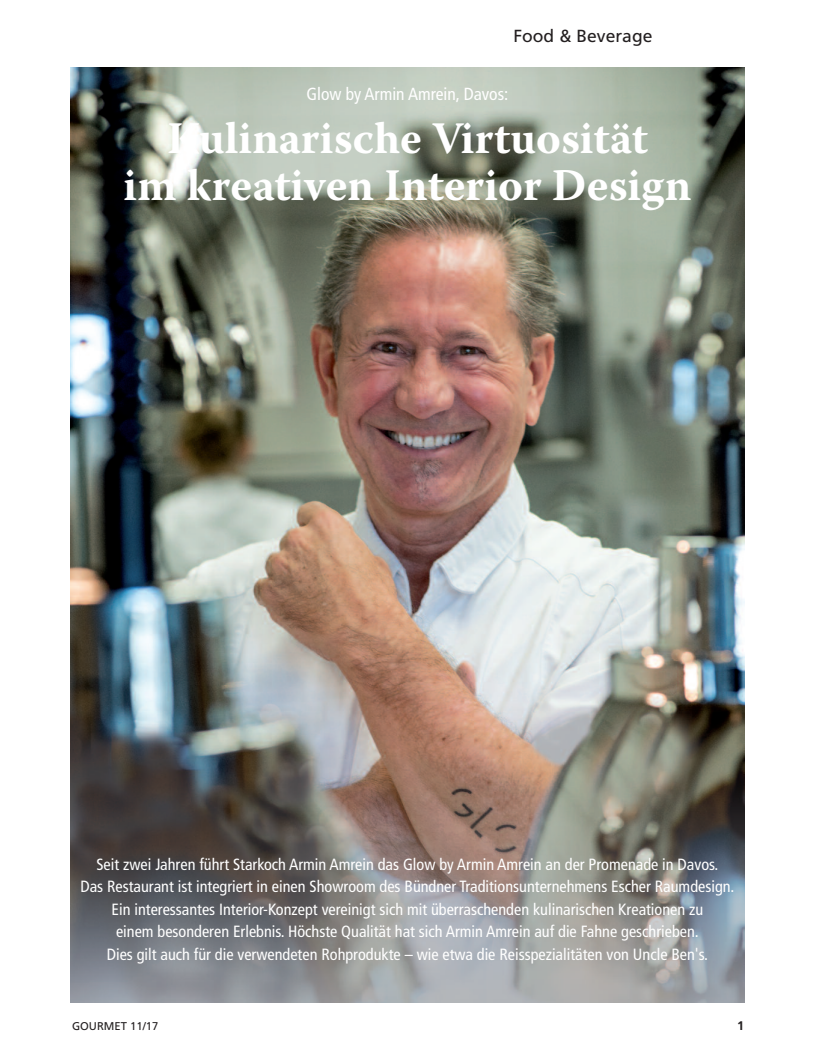
<style>
.page{position:relative;width:815px;height:1063px;background:#fff}
.page>*{position:absolute;margin:0;border:0;box-sizing:border-box;transform-origin:0 0}
.t1{font:700 45px/47.5px "Warnock Pro";color:#fff;text-align:center}
.t2{font:condensed 17.5px "Frutiger";color:#fff}
.t3{font:17.5px "Frutiger";color:#231f20}
.t4{font:condensed 16.25px/22.5px "Frutiger";color:#fff;text-align:center}
.t5{font:700 12.5px "Frutiger";color:#231f20}
.t6{font:11.25px "Frutiger";color:#231f20}
</style>
<div class="page">
<img style="left:71px;top:67px;width:673px;height:936px">
<p class="t3" style="left:513px;top:28px;width:141px">Food &amp; Beverage</p>
<p class="t2" style="left:307px;top:87px;width:203px">Glow by Armin Amrein, Davos:</p>
<h1 class="t1" style="left:124px;top:118px;width:569px">Kulinarische Virtuosität<br>im kreativen Interior Design</h1>
<p class="t4" style="left:80px;top:854px;width:656px">Seit zwei Jahren führt Starkoch Armin Amrein das Glow by Armin Amrein an der Promenade in Davos.<br>Das Restaurant ist integriert in einen Showroom des Bündner Traditionsunternehmens Escher Raumdesign.<br>Ein interessantes Interior-Konzept vereinigt sich mit überraschenden kulinarischen Kreationen zu<br>einem besonderen Erlebnis. Höchste Qualität hat sich Armin Amrein auf die Fahne geschrieben.<br>Dies gilt auch für die verwendeten Rohprodukte – wie etwa die Reisspezialitäten von Uncle Ben's.</p>
<p class="t6" style="left:72px;top:1022px;width:88px">GOURMET 11/17</p>
<p class="t5" style="left:737px;top:1020px;width:8px">1</p>
</div>
